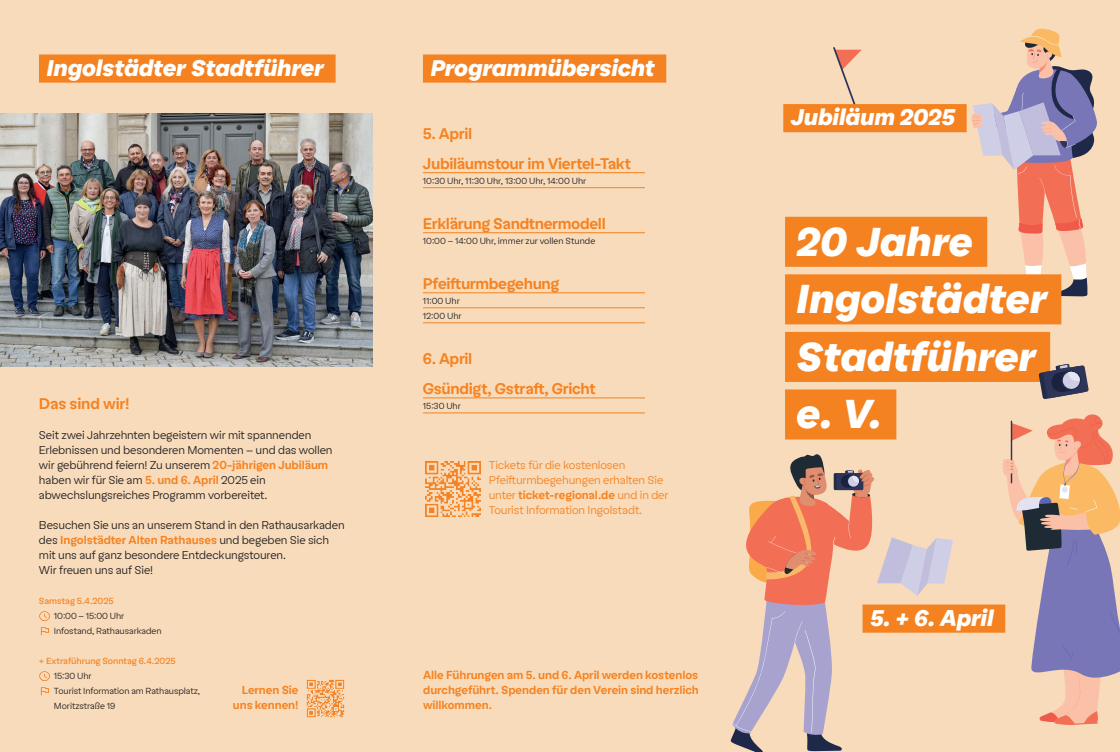
<style>
.page{position:relative;width:1120px;height:752px;background:#fff}
.page>*{position:absolute;margin:0;border:0;box-sizing:border-box;transform-origin:0 0}
.t1{font:italic 900 40px/57.5px "Easy Grotesk";letter-spacing:-.005em;color:#fff}
.t2{font:italic 900 22.5px "Easy Grotesk";letter-spacing:-.015em;color:#fff}
.t3{font:700 15px/30px "Easy Grotesk";letter-spacing:-.025em;color:#f58220}
.t4{font:11.25px/15px "Easy Grotesk";letter-spacing:-.01em;color:#231f20}
.t5{font:700 11.25px/15px "Easy Grotesk";letter-spacing:-.01em;color:#f58220;text-align:right}
.t6{font:11.25px/15px "Easy Grotesk";letter-spacing:-.015em;color:#f58220}
.t7{font:8.75px/15px "Easy Grotesk";letter-spacing:-.005em;color:#231f20}
.t8{font:500 8.75px "Easy Grotesk";letter-spacing:-.005em;color:#f58220}
.s1{font-weight:700;color:#f58220}
.s2{font-weight:700}
</style>
<div class="page">
<div style="left:0;top:0;width:1120px;height:751px;background:#f8dbba"></div>
<img style="left:0;top:113px;width:372px;height:253px">
<div style="left:39px;top:54px;width:297px;height:29px;background:#f58220"></div>
<hr style="left:423px;top:172px;width:222px;height:1px;background:#f58220">
<hr style="left:423px;top:187px;width:222px;height:1px;background:#f58220">
<hr style="left:423px;top:232px;width:222px;height:1px;background:#f58220">
<hr style="left:423px;top:292px;width:222px;height:1px;background:#f58220">
<hr style="left:423px;top:307px;width:222px;height:1px;background:#f58220">
<hr style="left:423px;top:322px;width:222px;height:1px;background:#f58220">
<hr style="left:423px;top:397px;width:222px;height:1px;background:#f58220">
<hr style="left:423px;top:412px;width:222px;height:1px;background:#f58220">
<div style="left:423px;top:54px;width:243px;height:29px;background:#f58220"></div>
<svg style="left:39px;top:611px;width:11px;height:25px"></svg>
<svg style="left:39px;top:671px;width:11px;height:25px"></svg>
<img style="left:425px;top:461px;width:56px;height:56px">
<img style="left:306px;top:679px;width:39px;height:39px">
<svg style="left:1002px;top:414px;width:118px;height:310px"></svg>
<svg style="left:971px;top:28px;width:126px;height:268px"></svg>
<svg style="left:1018px;top:166px;width:9px;height:8px"></svg>
<svg style="left:833px;top:47px;width:29px;height:57px"></svg>
<svg style="left:730px;top:454px;width:223px;height:297px"></svg>
<div style="left:783px;top:104px;width:183px;height:28px;background:#f58220"></div>
<div style="left:785px;top:217px;width:202px;height:50px;background:#f58220"></div>
<div style="left:785px;top:274px;width:276px;height:50px;background:#f58220"></div>
<div style="left:785px;top:332px;width:265px;height:50px;background:#f58220"></div>
<div style="left:785px;top:389px;width:111px;height:50px;background:#f58220"></div>
<svg style="left:1038px;top:363px;width:50px;height:36px"></svg>
<div style="left:862px;top:604px;width:143px;height:28px;background:#f58220"></div>
<h2 class="t2" style="left:46px;top:54px;width:279px">Ingolstädter Stadtführer</h2>
<h3 class="t3" style="left:39px;top:389px;width:92px">Das sind wir!</h3>
<p class="t4" style="left:39px;top:427px;width:295px">Seit zwei Jahrzehnten begeistern wir mit spannenden Erlebnissen und besonderen Momenten – und das wollen wir gebührend feiern! Zu unserem <span class="s1">20-jährigen Jubiläum </span>haben wir für Sie am <span class="s1">5. und 6. April</span> 2025 ein abwechslungsreiches Programm vorbereitet.</p>
<p class="t4" style="left:39px;top:517px;width:307px">Besuchen Sie uns an unserem Stand in den Rathausarkaden des <span class="s1">Ingolstädter Alten Rathauses</span> und begeben Sie sich mit uns auf ganz besondere Entdeckungstouren.<br>Wir freuen uns auf Sie!</p>
<p class="t8" style="left:39px;top:595px;width:76px">Samstag 5.4.2025</p>
<p class="t7" style="left:54px;top:608px;width:109px">10:00 - 15:00 Uhr<br>Infostand, Rathausarkaden</p>
<p class="t8" style="left:39px;top:655px;width:138px">+ Extraführung Sonntag 6.4.2025</p>
<p class="t7" style="left:54px;top:668px;width:148px">15:30 Uhr<br>Tourist Information am Rathausplatz,<br>Moritzstraße 19</p>
<p class="t5" style="left:233px;top:682px;width:67px">Lernen Sie uns kennen!</p>
<h2 class="t2" style="left:430px;top:54px;width:226px">Programmübersicht</h2>
<h3 class="t3" style="left:423px;top:119px;width:210px">5. April<br>Jubiläumstour im Viertel-Takt</h3>
<p class="t7" style="left:423px;top:173px;width:165px">10:30 Uhr, 11:30 Uhr, 13:00 Uhr, 14:00 Uhr</p>
<h3 class="t3" style="left:423px;top:209px;width:184px">Erklärung Sandtnermodell</h3>
<p class="t7" style="left:423px;top:233px;width:174px">10:00 - 14:00 Uhr, immer zur vollen Stunde</p>
<h3 class="t3" style="left:423px;top:269px;width:138px">Pfeifturmbegehung</h3>
<p class="t7" style="left:423px;top:293px;width:40px">11:00 Uhr<br>12:00 Uhr</p>
<h3 class="t3" style="left:423px;top:344px;width:174px">6. April<br>Gsündigt, Gstraft, Gricht</h3>
<p class="t7" style="left:423px;top:398px;width:39px">15:30 Uhr</p>
<p class="t6" style="left:489px;top:457px;width:181px">Tickets für die kostenlosen Pfeifturmbegehungen erhalten Sie unter <span class="s2">ticket-regional.de</span> und in der Tourist Information Ingolstadt.</p>
<p class="t5" style="left:423px;top:667px;width:277px;text-align:justify">Alle Führungen am 5. und 6. April werden kostenlos durchgeführt. Spenden für den Verein sind herzlich willkommen.</p>
<h2 class="t2" style="left:791px;top:104px;width:166px">Jubiläum 2025</h2>
<h1 class="t1" style="left:796px;top:214px;width:252px">20 Jahre<br>Ingolstädter<br>Stadtführer e. V.</h1>
<h2 class="t2" style="left:870px;top:604px;width:125px">5. + 6. April</h2>
</div>
